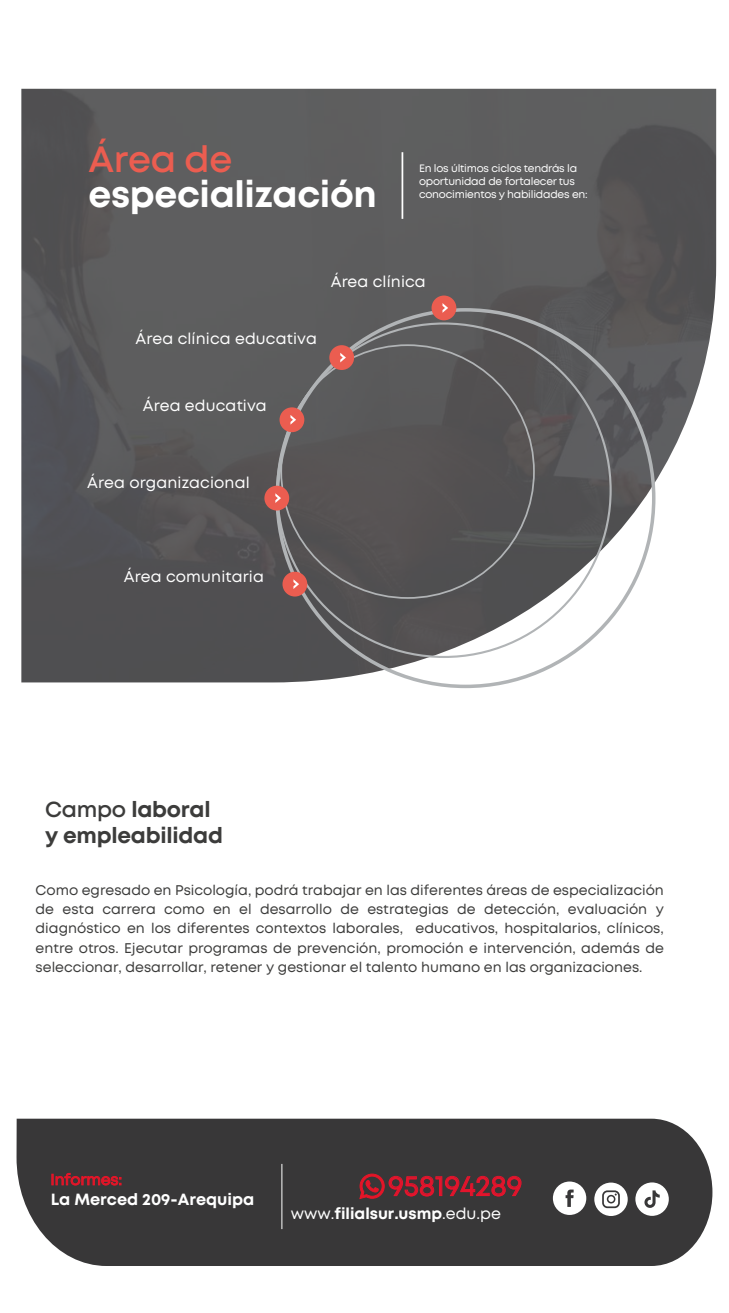
<style>
.page{position:relative;width:729px;height:1313px;background:#fff}
.page>*{position:absolute;margin:0;border:0;box-sizing:border-box;transform-origin:0 0}
.t1{font:700 36.4px "Mont";letter-spacing:-.01em;color:#fff}
.t2{font:600 36.4px "Mont";color:#eb5d50}
.t3{font:28.35px "Mont";color:#e4142c}
.t4{font:700 21.88px/26.2px "Mont";letter-spacing:-.01em;color:#3c3c3b}
.t5{font:700 16.28px "Mont";color:#fff}
.t6{font:700 15.75px "Mont";color:#fff}
.t7{font:15.58px "Mont";letter-spacing:.01em;color:#fff}
.t8{font:15.22px "Mont";color:#e41528}
.t9{font:14px/19.2px "Mont";color:#3c3c3b;text-align:justify}
.t10{font:10.67px/12.8px "Mont";letter-spacing:-.02em;color:#fff}
.s1{font-weight:600}
.s2{font-weight:400}
</style>
<div class="page">
<img style="left:21px;top:89px;width:695px;height:593px">
<div style="left:431px;top:295px;width:25px;height:25px;background:#eb5d50;border-radius:50%"></div>
<svg style="left:442px;top:303px;width:6px;height:10px"></svg>
<div style="left:329px;top:345px;width:25px;height:25px;background:#eb5d50;border-radius:50%"></div>
<svg style="left:340px;top:353px;width:6px;height:9px"></svg>
<div style="left:282px;top:571px;width:25px;height:25px;background:#eb5d50;border-radius:50%"></div>
<svg style="left:293px;top:579px;width:6px;height:10px"></svg>
<div style="left:264px;top:485px;width:25px;height:25px;background:#eb5d50;border-radius:50%"></div>
<svg style="left:275px;top:493px;width:6px;height:10px"></svg>
<div style="left:279px;top:407px;width:25px;height:25px;background:#eb5d50;border-radius:50%"></div>
<svg style="left:290px;top:415px;width:6px;height:9px"></svg>
<hr style="left:401px;top:152px;width:2px;height:67px;background:#fff">
<div style="left:16px;top:1118px;width:696px;height:147px;background:#383738"></div>
<hr style="left:281px;top:1163px;width:1px;height:65px;background:#fff">
<svg style="left:359px;top:1172px;width:163px;height:27px;background:#612e34"></svg>
<svg style="left:553px;top:1181px;width:33px;height:33px"></svg>
<svg style="left:594px;top:1182px;width:33px;height:33px"></svg>
<div style="left:635px;top:1182px;width:34px;height:33px;background:#fff;border-radius:50%"></div>
<svg style="left:644px;top:1190px;width:15px;height:17px"></svg>
<svg style="left:51px;top:1172px;width:70px;height:13px"></svg>
<h1 class="t2" style="left:89px;top:138px;width:145px">£rea de</h1>
<h1 class="t1" style="left:89px;top:170px;width:290px">especialización</h1>
<p class="t10" style="left:419px;top:162px;width:170px">En los ˙ltimos ciclos tendr·s la oportunidad de fortalecer tus conocimientos y habilidades en:</p>
<p class="t7" style="left:331px;top:273px;width:97px">£rea clÌnica</p>
<p class="t7" style="left:135px;top:329px;width:183px">£rea clÌnica educativa</p>
<p class="t7" style="left:143px;top:396px;width:125px">£rea educativa</p>
<p class="t7" style="left:87px;top:473px;width:164px">£rea organizacional</p>
<p class="t7" style="left:124px;top:567px;width:141px">£rea comunitaria</p>
<h3 class="t4" style="left:45px;top:795px;width:179px"><span class="s1">Campo</span> laboral y empleabilidad</h3>
<p class="t9" style="left:36px;top:880px;width:630px">Como egresado en PsicologÌa, podr· trabajar en las diferentes ·reas de especializaciÛn de esta carrera como en el desarrollo de estrategias de detección, evaluación y diagnóstico en los diferentes contextos laborales, educativos, hospitalarios, clínicos, entre otros. Ejecutar programas de prevenciÛn, promociÛn e intervenciÛn, adem·s de seleccionar, desarrollar, retener y gestionar el talento humano en las organizaciones.</p>
<p class="t8" style="left:50px;top:1170px;width:73px">Informes:</p>
<p class="t5" style="left:51px;top:1188px;width:205px">La Merced 209-Arequipa</p>
<h2 class="t3" style="left:388px;top:1169px;width:136px">958194289</h2>
<p class="t6" style="left:291px;top:1203px;width:211px"><span class="s2">www.</span>filialsur.usmp<span class="s2">.edu.pe</span></p>
</div>
